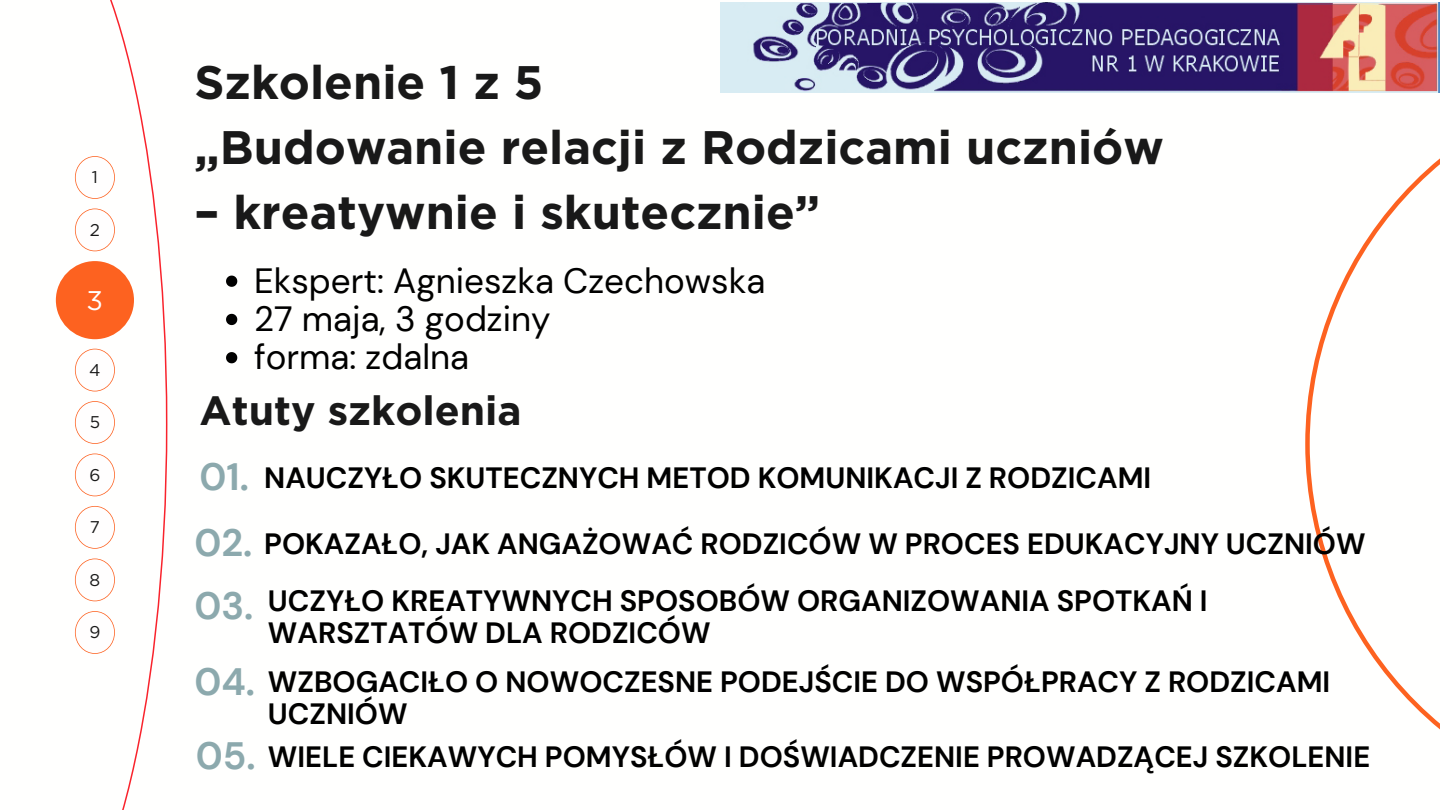
<style>
.page{position:relative;width:1440px;height:810px;background:#fff}
.page>*{position:absolute;margin:0;border:0;box-sizing:border-box;transform-origin:0 0}
.t1{font:700 47px/65.2px "Gotham";color:#191919}
.t2{font:700 40.8px "Gotham";color:#191919}
.t3{font:700 38.1px "DM Sans";color:#8ca9ad}
.t4{font:35px "DM Sans";color:#000}
.t5{font:700 29.3px/32px "DM Sans";color:#000}
.t6{font:27px "Gotham";color:#fffefe}
.t7{font:17px "Gotham";color:#191919}
</style>
<div class="page">
<svg style="left:55px;top:0;width:112px;height:810px"></svg>
<div style="left:56px;top:261px;width:78px;height:78px;background:#fd6220;border-radius:50%"></div>
<svg style="left:75px;top:349px;width:40px;height:42px"></svg>
<svg style="left:75px;top:156px;width:40px;height:43px"></svg>
<svg style="left:75px;top:401px;width:40px;height:43px"></svg>
<svg style="left:75px;top:209px;width:40px;height:42px"></svg>
<svg style="left:75px;top:506px;width:40px;height:43px"></svg>
<svg style="left:75px;top:454px;width:40px;height:42px"></svg>
<svg style="left:75px;top:559px;width:40px;height:42px"></svg>
<svg style="left:75px;top:611px;width:40px;height:43px"></svg>
<svg style="left:1305px;top:92px;width:135px;height:638px"></svg>
<img style="left:720px;top:2px;width:720px;height:90px">
<svg style="left:226px;top:276px;width:11px;height:11px"></svg>
<svg style="left:226px;top:314px;width:11px;height:11px"></svg>
<svg style="left:226px;top:352px;width:11px;height:11px"></svg>
<p class="t7" style="left:92px;top:167px;width:8px">1</p>
<p class="t7" style="left:90px;top:219px;width:12px">2</p>
<p class="t6" style="left:87px;top:284px;width:18px">3</p>
<p class="t7" style="left:89px;top:359px;width:13px">4</p>
<p class="t7" style="left:90px;top:412px;width:12px">5</p>
<p class="t7" style="left:89px;top:464px;width:12px">6</p>
<p class="t7" style="left:90px;top:517px;width:12px">7</p>
<p class="t7" style="left:90px;top:569px;width:12px">8</p>
<p class="t7" style="left:89px;top:622px;width:12px">9</p>
<p class="t1" style="left:195px;top:49px;width:971px">Szkolenie 1 z 5<br>„Budowanie relacji z Rodzicami uczniów</p>
<p class="t1" style="left:195px;top:180px;width:627px">– kreatywnie i skutecznie”</p>
<h1 class="t4" style="left:254px;top:258px;width:513px">Ekspert: Agnieszka Czechowska</h1>
<p class="t4" style="left:254px;top:296px;width:298px">27 maja, 3 godziny</p>
<p class="t4" style="left:254px;top:335px;width:216px">forma: zdalna</p>
<p class="t2" style="left:200px;top:385px;width:324px">Atuty szkolenia</p>
<h3 class="t3" style="left:200px;top:452px;width:51px">01.</h3>
<h2 class="t3" style="left:195px;top:518px;width:59px">02.</h2>
<p class="t5" style="left:264px;top:462px;width:889px">NAUCZYŁO SKUTECZNYCH METOD KOMUNIKACJI Z RODZICAMI</p>
<h2 class="t5" style="left:264px;top:528px;width:1103px">POKAZAŁO, JAK ANGAŻOWAĆ RODZICÓW W PROCES EDUKACYJNY UCZNIÓW</h2>
<p class="t3" style="left:195px;top:581px;width:60px">03.</p>
<h2 class="t5" style="left:268px;top:585px;width:941px">UCZYŁO KREATYWNYCH SPOSOBÓW ORGANIZOWANIA SPOTKAŃ I<br>WARSZTATÓW DLA RODZICÓW</h2>
<p class="t3" style="left:195px;top:658px;width:62px">04.</p>
<h2 class="t5" style="left:268px;top:666px;width:1064px">WZBOGACIŁO O NOWOCZESNE PODEJŚCIE DO WSPÓŁPRACY Z RODZICAMI<br>UCZNIÓW</h2>
<p class="t3" style="left:196px;top:731px;width:61px">05.</p>
<h2 class="t5" style="left:268px;top:741px;width:1104px">WIELE CIEKAWYCH POMYSŁÓW I DOŚWIADCZENIE PROWADZĄCEJ SZKOLENIE</h2>
</div>
